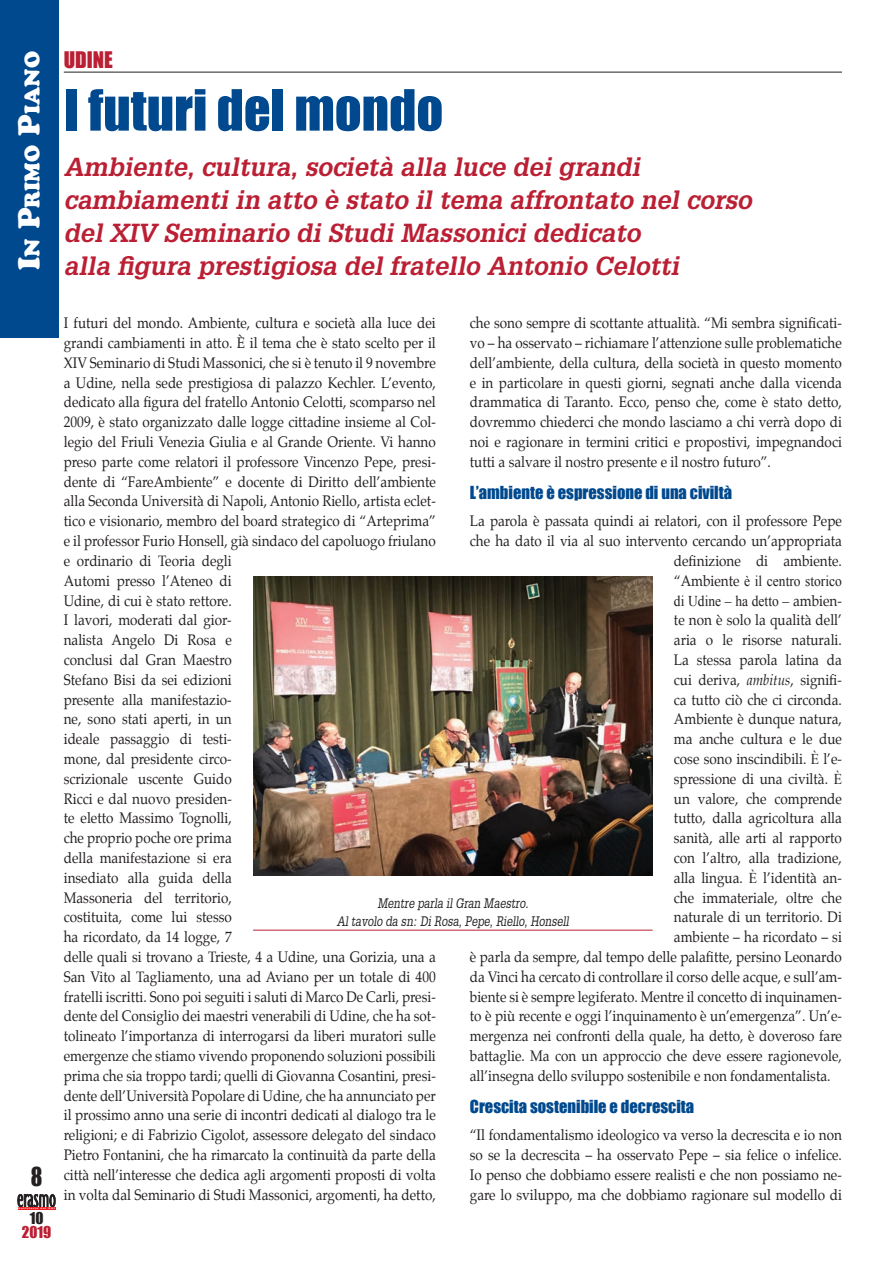
<style>
.page{position:relative;width:893px;height:1263px;background:#fff}
.page>*{position:absolute;margin:0;border:0;box-sizing:border-box;transform-origin:0 0}
._02-Titolo_35{font:52.5px "Impact";color:#01498e}
._03-Sottotitolo_35{font:italic 700 25.5px/33px "Glypha";color:#ba1f33}
.t1{font:24px "Impact";color:#231f20;scale:.9 1}
.t2{font:21px "Cooper Black Std";color:#fff}
._01-Occhiello{font:21px "Impact";color:#ba1f33}
._05-titoletto_blu{font:16.5px "Impact";color:#01498e}
._04-corpo_testo_10{font:15px/19.8px "Palatino";color:#231f20;text-align:justify;scale:.9 1}
._04-corpo_testo_10-2{font:15px "Times New Roman";color:#231f20;scale:.9 1}
.t3{font:15px "Impact";color:#ba1f33}
.t4{font:15px "Impact";color:#231f20}
._06-didascalia_immag{font:italic 13.5px/18px "Glypha";color:#231f20;text-align:center;scale:.8 1}
.t5{font:700 2.1px "Officina Sans";letter-spacing:.2em;color:#fff;scale:1.53 1}
.s1{font-size:30px}
.s2{font-family:"Palatino"}
.s3{font-style:italic}
.s4{font-family:"Times New Roman"}
</style>
<div class="page">
<div style="left:0;top:0;width:59px;height:338px;background:#01498e"></div>
<svg style="left:18px;top:1194px;width:38px;height:13px"></svg>
<hr style="left:18px;top:1207px;width:38px;height:2px;background:#ee1d23">
<hr style="left:64px;top:72px;width:778px;height:1px;background:#231f20">
<img style="left:253px;top:576px;width:400px;height:300px">
<hr style="left:253px;top:930px;width:400px;height:1px;background:#ba1f33">
<h3 class="t2" style="left:19px;top:270px;width:221px;rotate:-90deg"><span class="s1">I</span>n <span class="s1">P</span>rimo <span class="s1">P</span>iano</h3>
<p class="_01-Occhiello" style="left:64px;top:43px;width:51px">UDINE</p>
<p class="_02-Titolo_35" style="left:64px;top:69px;width:381px">I futuri del mondo</p>
<p class="_03-Sottotitolo_35" style="left:64px;top:150px;width:689px">Ambiente, cultura, società alla luce dei grandi cambiamenti in atto è stato il tema affrontato nel corso del XIV Seminario di Studi Massonici dedicato<br>alla figura prestigiosa del fratello Antonio Celotti</p>
<h3 class="t1" style="left:31px;top:1158px;width:14px">8</h3>
<p class="t4" style="left:30px;top:1207px;width:15px">10</p>
<p class="t3" style="left:22px;top:1220px;width:31px">2019</p>
<p class="t5" style="left:18px;top:1207px;width:25px">Notiziario del GOI</p>
<p class="_04-corpo_testo_10" style="left:64px;top:313px;width:415px;text-align:left">I futuri del mondo. Ambiente, cultura e società alla luce dei grandi cambiamenti in atto. È il tema che è stato scelto per il XIV Seminario di Studi Massonici, che si è tenuto il 9 novembre a Udine, nella sede prestigiosa di palazzo Kechler. L’evento, dedicato alla figura del fratello Antonio Celotti, scomparso nel 2009, è stato organizzato dalle logge cittadine insieme al Col&shy;legio del Friuli Venezia Giulia e al Grande Oriente. Vi hanno preso parte come relatori il professore Vincenzo Pepe, presi&shy;dente di “FareAmbiente” e docente di Diritto dell’ambiente alla Seconda Università di Napoli, Antonio Riello, artista eclet&shy;tico e visionario, membro del board strategico di “Arteprima” e il professor Furio Honsell, già sindaco del capoluogo friulano e ordinario di Teoria degli<br>Automi presso l’Ateneo di<br>Udine, di cui è stato rettore.<br>I lavori, moderati dal gior-<br>nalista Angelo Di Rosa e<br>conclusi dal Gran Maestro<br>Stefano Bisi da sei edizioni<br>presente alla manifestazio-<br>ne, sono stati aperti, in un<br>ideale passaggio di testi-<br>mone, dal presidente circo-<br>scrizionale uscente Guido<br>Ricci e dal nuovo presiden-<br>te eletto Massimo Tognolli,<br>che proprio poche ore prima<br>della manifestazione si era<br>insediato alla guida della<br>Massoneria del territorio,<br>costituita, come lui stesso<br>ha ricordato, da 14 logge, 7<br>delle quali si trovano a Trieste, 4 a Udine, una Gorizia, una a San Vito al Tagliamento, una ad Aviano per un totale di 400 fratelli iscritti. Sono poi seguiti i saluti di Marco De Carli, presi&shy;dente del Consiglio dei maestri venerabili di Udine, che ha sot&shy;tolineato l’importanza di interrogarsi da liberi muratori sulle emergenze che stiamo vivendo proponendo soluzioni possibili prima che sia troppo tardi; quelli di Giovanna Cosantini, presi&shy;dente dell’Università Popolare di Udine, che ha annunciato per il prossimo anno una serie di incontri dedicati al dialogo tra le religioni; e di Fabrizio Cigolot, assessore delegato del sindaco Pietro Fontanini, che ha rimarcato la continuità da parte della città nell’interesse che dedica agli argomenti proposti di volta in volta dal Seminario di Studi Massonici, argomenti, ha detto,</p>
<p class="_04-corpo_testo_10" style="left:470px;top:313px;width:415px">che sono sempre di scottante attualità. “Mi sembra significati&shy;vo – ha osservato – richiamare l’attenzione sulle problematiche dell’ambiente, della cultura, della società in questo momento e in particolare in questi giorni, segnati anche dalla vicenda drammatica di Taranto. Ecco, penso che, come è stato detto, dovremmo chiederci che mondo lasciamo a chi verrà dopo di noi e ragionare in termini critici e propostivi, impegnandoci tutti a salvare il nostro presente e il nostro futuro”.</p>
<p class="_05-titoletto_blu" style="left:470px;top:479px;width:264px">L’ambiente è espressione di una civiltà</p>
<p class="_04-corpo_testo_10" style="left:470px;top:511px;width:415px">La parola è passata quindi ai relatori, con il professore Pepe</p>
<p class="_04-corpo_testo_10" style="left:470px;top:531px;width:415px">che ha dato il via al suo intervento cercando un’appropriata</p>
<p class="_04-corpo_testo_10" style="left:674px;top:551px;width:188px">definizione di ambiente.</p>
<p class="_04-corpo_testo_10-2" style="left:674px;top:571px;width:188px"><span class="s2">“Ambiente</span> è il centro storico</p>
<p class="_04-corpo_testo_10-2" style="left:674px;top:590px;width:188px">di Udine – ha detto – <span class="s2">ambien-</span></p>
<p class="_04-corpo_testo_10" style="left:674px;top:610px;width:188px">te non è solo la qualità dell’</p>
<p class="_04-corpo_testo_10" style="left:674px;top:630px;width:188px">aria o le risorse naturali.</p>
<p class="_04-corpo_testo_10" style="left:674px;top:650px;width:188px">La stessa parola latina da</p>
<p class="_04-corpo_testo_10" style="left:674px;top:670px;width:188px">cui deriva, <span class="s3">ambitus</span>, signifi-</p>
<p class="_04-corpo_testo_10" style="left:674px;top:689px;width:188px">ca tutto ciò che ci circonda.</p>
<p class="_04-corpo_testo_10" style="left:674px;top:709px;width:188px">Ambiente è dunque natura,</p>
<p class="_04-corpo_testo_10" style="left:674px;top:729px;width:188px">ma anche cultura e le due</p>
<p class="_04-corpo_testo_10" style="left:674px;top:749px;width:188px">cose sono inscindibili. <span class="s4">È</span> l’e-</p>
<p class="_04-corpo_testo_10" style="left:674px;top:769px;width:188px">spressione di una civiltà. <span class="s4">È</span></p>
<p class="_04-corpo_testo_10" style="left:674px;top:788px;width:188px">un valore, che comprende</p>
<p class="_04-corpo_testo_10" style="left:674px;top:808px;width:188px">tutto, dalla agricoltura alla</p>
<p class="_04-corpo_testo_10" style="left:674px;top:828px;width:188px">sanità, alle arti al rapporto</p>
<p class="_04-corpo_testo_10" style="left:674px;top:848px;width:188px">con l’altro, alla tradizione,</p>
<p class="_04-corpo_testo_10" style="left:674px;top:868px;width:188px">alla lingua. <span class="s4">È</span> l’identità an-</p>
<p class="_04-corpo_testo_10" style="left:674px;top:887px;width:188px">che immateriale, oltre che</p>
<p class="_04-corpo_testo_10" style="left:674px;top:907px;width:188px">naturale di un territorio. Di</p>
<p class="_04-corpo_testo_10" style="left:674px;top:927px;width:188px">ambiente – ha ricordato – si</p>
<p class="_04-corpo_testo_10" style="left:470px;top:947px;width:415px">è parla da sempre, dal tempo delle palafitte, persino Leonardo</p>
<p class="_04-corpo_testo_10" style="left:470px;top:967px;width:415px">da Vinci ha cercato di controllare il corso delle acque, e sull’am-</p>
<p class="_04-corpo_testo_10" style="left:470px;top:986px;width:415px">biente si è sempre legiferato. Mentre il concetto di inquinamen-</p>
<p class="_04-corpo_testo_10" style="left:470px;top:1006px;width:415px">to è più recente e oggi l’inquinamento è un’emergenza”. Un’e-</p>
<p class="_04-corpo_testo_10" style="left:470px;top:1026px;width:415px">mergenza nei confronti della quale, ha detto, è doveroso fare</p>
<p class="_04-corpo_testo_10" style="left:470px;top:1046px;width:415px">battaglie. Ma con un approccio che deve essere ragionevole,</p>
<p class="_04-corpo_testo_10" style="left:470px;top:1066px;width:402px">all’insegna dello sviluppo sostenibile e non fondamentalista.</p>
<p class="_05-titoletto_blu" style="left:470px;top:1093px;width:226px">Crescita sostenibile e decrescita</p>
<p class="_04-corpo_testo_10" style="left:470px;top:1125px;width:415px">“Il fondamentalismo ideologico va verso la decrescita e io non so se la decrescita – ha osservato Pepe – sia felice o infelice.<br>Io penso che dobbiamo essere realisti e che non possiamo ne&shy;gare lo sviluppo, ma che dobbiamo ragionare sul modello di</p>
<p class="_06-didascalia_immag" style="left:337px;top:893px;width:291px">Mentre parla il Gran Maestro.<br>Al tavolo da sn: Di Rosa, Pepe, Riello, Honsell</p>
</div>
